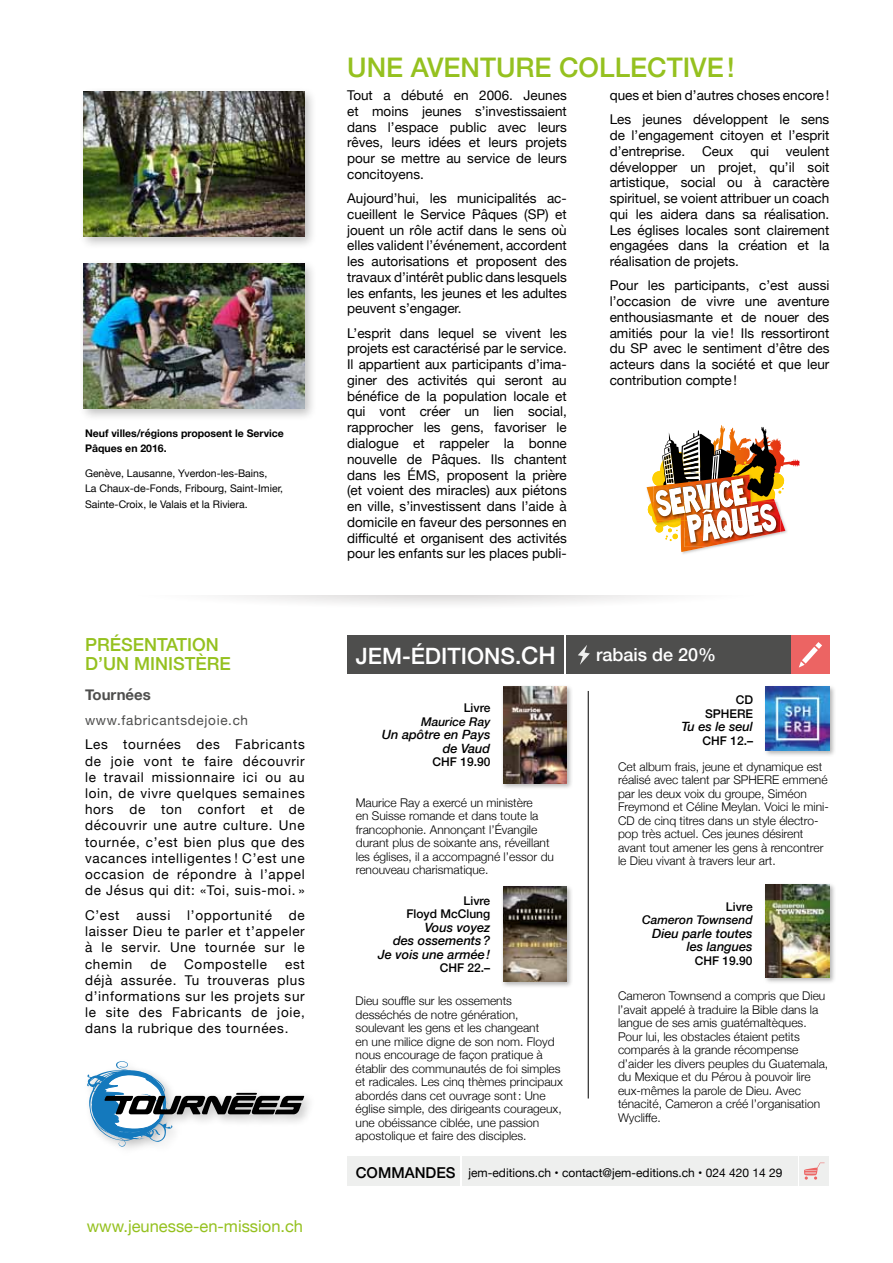
<style>
.page{position:relative;width:893px;height:1263px;background:#fff}
.page>*{position:absolute;margin:0;border:0;box-sizing:border-box;transform-origin:0 0}
.t1{font:500 27px "Helvetica Neue";color:#95c11f}
.t2{font:500 22.5px "Helvetica Neue";color:#fff}
.t3{font:500 18px/19.5px "Helvetica Neue";color:#95c11f}
.t4{font:500 18px "Helvetica Neue";color:#fff}
.t5{font:16.5px "Helvetica Neue";color:#95c11f}
.t6{font:700 15px "Helvetica Neue";color:#4e4e4d}
.t7{font:13.5px/15.8px "Helvetica Neue";color:#000;text-align:justify}
.t8{font:13.5px "Helvetica Neue";letter-spacing:.05em;color:#000}
.t9{font:13.5px "Helvetica Neue";letter-spacing:.05em;color:#4e4e4d}
.t10{font:italic 500 12.75px/13.5px "Helvetica Neue";color:#000;text-align:right}
.t11{font:300 12px/13.5px "Helvetica Neue";color:#000}
.t12{font:500 12px/13.5px "Helvetica Neue";color:#000;text-align:right}
.t13{font:12px "Helvetica Neue";color:#000}
.t14{font:italic 500 12px "Helvetica Neue";color:#000}
.t15{font:10.5px/15.8px "Helvetica Neue";color:#000}
.t16{font:700 10.5px/15.8px "Helvetica Neue";color:#000}
.s1{font-size:24px}
.s2{font-weight:500;font-size:15px}
</style>
<div class="page">
<svg style="left:222px;top:595px;width:448px;height:9px"></svg>
<svg style="left:87px;top:1061px;width:217px;height:85px"></svg>
<img style="left:785px;top:525px;width:2px;height:8px">
<img style="left:684px;top:552px;width:8px;height:2px">
<img style="left:647px;top:425px;width:138px;height:127px">
<div style="left:763px;top:882px;width:73px;height:102px;background:#000;opacity:.3"></div>
<img style="left:766px;top:884px;width:63px;height:94px">
<div style="left:763px;top:684px;width:73px;height:73px;background:#000;opacity:.3"></div>
<img style="left:765px;top:687px;width:64px;height:63px">
<div style="left:501px;top:684px;width:72px;height:106px;background:#000;opacity:.3"></div>
<img style="left:503px;top:687px;width:64px;height:96px">
<div style="left:78px;top:86px;width:239px;height:163px;background:#000;opacity:.25"></div>
<img style="left:84px;top:91px;width:220px;height:145px">
<div style="left:501px;top:884px;width:72px;height:104px;background:#000;opacity:.3"></div>
<img style="left:503px;top:887px;width:64px;height:95px">
<div style="left:78px;top:259px;width:239px;height:163px;background:#000;opacity:.25"></div>
<img style="left:84px;top:264px;width:220px;height:144px">
<hr style="left:588px;top:691px;width:1px;height:407px;background:#000">
<div style="left:462px;top:1156px;width:335px;height:30px;background:#eeefee"></div>
<div style="left:347px;top:1156px;width:113px;height:30px;background:#eeefee"></div>
<div style="left:347px;top:636px;width:217px;height:38px;background:#4e4e4d"></div>
<div style="left:566px;top:636px;width:264px;height:38px;background:#4e4e4d"></div>
<div style="left:791px;top:636px;width:39px;height:38px;background:#ec6463"></div>
<svg style="left:799px;top:642px;width:23px;height:25px"></svg>
<div style="left:799px;top:1156px;width:30px;height:30px;background:#eeefee"></div>
<svg style="left:804px;top:1162px;width:21px;height:17px"></svg>
<svg style="left:578px;top:645px;width:12px;height:20px"></svg>
<p class="t16" style="left:85px;top:425px;width:200px">Neuf villes/régions proposent le Service<br>Pâques en 2016.</p>
<p class="t15" style="left:85px;top:465px;width:200px">Genève, Lausanne, Yverdon-les-Bains,<br>La Chaux-de-Fonds, Fribourg, Saint-Imier,<br>Sainte-Croix, le Valais et la Riviera.</p>
<h3 class="t3" style="left:85px;top:634px;width:147px">PRÉSENTATION<br>DʼUN MINISTÈRE</h3>
<p class="t6" style="left:85px;top:685px;width:67px">Tournées</p>
<p class="t9" style="left:85px;top:712px;width:165px">www.fabricantsdejoie.ch</p>
<p class="t7" style="left:85px;top:736px;width:221px;line-height:16.2px">Les tournées des Fabricants de joie vont te faire découvrir le travail missionnaire ici ou au loin, de vivre quelques semaines hors de ton confort et de découvrir une autre culture. Une tournée, c’est bien plus que des vacances intelligentes ! C’est une occasion de répondre à l’appel de Jésus qui dit: «Toi, suis-moi. »</p>
<p class="t7" style="left:85px;top:907px;width:36px">C’est</p>
<p class="t7" style="left:136px;top:907px;width:35px">aussi</p>
<p class="t8" style="left:187px;top:907px;width:86px">l’opportunité</p>
<p class="t7" style="left:85px;top:907px;width:221px;line-height:16.2px;text-indent:204px">de laisser Dieu te parler et t’appeler à le servir. Une tournée sur le chemin</p>
<p class="t7" style="left:150px;top:956px;width:17px">de</p>
<p class="t8" style="left:184px;top:956px;width:85px">Compostelle</p>
<p class="t7" style="left:85px;top:955px;width:221px;line-height:16.2px;text-indent:200px">est déjà assurée. Tu trouveras plus d’informations sur les projets sur le site des Fabricants de joie, dans la rubrique des tournées.</p>
<p class="t5" style="left:87px;top:1216px;width:218px">www.jeunesse-en-mission.ch</p>
<h1 class="t1" style="left:347px;top:51px;width:389px">UNE AVENTURE COLLECTIVE!</h1>
<p class="t7" style="left:347px;top:87px;width:221px">Tout a débuté en 2006. Jeunes et moins jeunes s’investissaient dans l’espace public avec leurs rêves, leurs idées et leurs projets pour se mettre au service de leurs concitoyens.</p>
<p class="t7" style="left:347px;top:190px;width:221px">Aujourd’hui, les municipalités ac&shy;cueillent le Service Pâques (SP) et jouent un rôle actif dans le sens où elles valident l’événement, accordent les autorisations et proposent des travaux d’intérêt public dans lesquels les enfants, les jeunes et les adultes peuvent s’engager.</p>
<p class="t7" style="left:347px;top:325px;width:221px">L’esprit dans lequel se vivent les projets est caractérisé par le service.<br>Il appartient aux participants d’ima&shy;giner des activités qui seront au bénéfice de la population locale et qui vont créer un lien social, rapprocher les gens, favoriser le dialogue et rappeler la bonne nouvelle de Pâques. Ils chantent dans les ÉMS, proposent la prière (et voient des miracles) aux piétons en ville, s’investissent dans l’aide à domicile en faveur des personnes en difficulté et organisent des activités pour les enfants sur les places publi-</p>
<p class="t7" style="left:610px;top:83px;width:221px;line-height:24.3px">ques et bien d’autres choses encore!<br>Les jeunes développent le sens</p>
<p class="t7" style="left:610px;top:127px;width:221px">de l’engagement citoyen et l’esprit d’entreprise.</p>
<p class="t7" style="left:702px;top:143px;width:33px">Ceux</p>
<p class="t7" style="left:750px;top:143px;width:20px">qui</p>
<p class="t7" style="left:610px;top:143px;width:221px;text-indent:176px">veulent développer un projet, qu’il soit artistique, social ou à caractère spirituel, se voient attribuer un coach qui les aidera dans sa réalisation.<br>Les églises locales sont clairement engagées dans la création et la réalisation de projets.</p>
<p class="t7" style="left:610px;top:278px;width:221px">Pour les participants, c’est aussi l’occasion de vivre une aventure enthousiasmante et de nouer des amitiés pour la vie! Ils ressortiront du SP avec le sentiment d’être des acteurs dans la société et que leur contribution compte!</p>
<h2 class="t2" style="left:356px;top:642px;width:202px">JEM-ÉDITIONS.<span class="s1">CH</span></h2>
<h3 class="t4" style="left:596px;top:644px;width:122px">RABAIS DE 20%</h3>
<p class="t12" style="left:464px;top:701px;width:28px">LIVRE</p>
<p class="t14" style="left:421px;top:714px;width:71px">Maurice Ray</p>
<p class="t10" style="left:382px;top:728px;width:110px">Un apôtre en Pays de Vaud</p>
<p class="t12" style="left:433px;top:755px;width:59px">CHF 19.90</p>
<p class="t11" style="left:356px;top:795px;width:200px">Maurice Ray a exercé un ministère<br>en Suisse romande et dans toute la francophonie. Annonçant l’Évangile durant plus de soixante ans, réveillant les églises, il a accompagné l’essor du renouveau charismatique.</p>
<p class="t12" style="left:406px;top:893px;width:85px">LIVRE<br>FLOYD MCCLUNG</p>
<p class="t10" style="left:378px;top:920px;width:114px">Vous voyez<br>des ossements?<br>Je vois une armée!</p>
<p class="t12" style="left:440px;top:961px;width:52px">CHF 22.–</p>
<p class="t12" style="left:705px;top:693px;width:50px">CD<br>SPHERE</p>
<p class="t10" style="left:681px;top:720px;width:73px">Tu es le seul</p>
<p class="t12" style="left:703px;top:733px;width:52px">CHF 12.–</p>
<p class="t11" style="left:618px;top:759px;width:212px">Cet album frais, jeune et dynamique est réalisé avec talent par SPHERE emmené par les deux voix du groupe, Siméon Freymond et Céline Meylan. Voici le mini-CD de cinq titres dans un style électro&shy;pop très actuel. Ces jeunes désirent avant tout amener les gens à rencontrer le Dieu vivant à travers leur art.</p>
<p class="t12" style="left:726px;top:899px;width:28px">LIVRE</p>
<p class="t14" style="left:642px;top:912px;width:112px">Cameron Townsend</p>
<p class="t10" style="left:652px;top:926px;width:102px">Dieu parle toutes les langues</p>
<p class="t12" style="left:695px;top:953px;width:59px">CHF 19.90</p>
<p class="t11" style="left:618px;top:989px;width:212px">Cameron Townsend a compris que Dieu l’avait appelé à traduire la Bible dans la langue de ses amis guatémaltèques.<br>Pour lui, les obstacles étaient petits comparés à la grande récompense d’aider les divers peuples du Guatemala, du Mexique et du Pérou à pouvoir lire eux-mêmes la parole de Dieu. Avec ténacité, Cameron a créé l’organisation Wycliffe.</p>
<p class="t11" style="left:356px;top:994px;width:209px">Dieu souffle sur les ossements desséchés de notre génération, soulevant les gens et les changeant<br>en une milice digne de son nom. Floyd nous encourage de façon pratique à établir des communautés de foi simples et radicales. Les cinq thèmes principaux abordés dans cet ouvrage sont: Une église simple, des dirigeants courageux, une obéissance ciblée, une passion apostolique et faire des disciples.</p>
<p class="t13" style="left:356px;top:1165px;width:428px"><span class="s2">COMMANDES</span> jem-editions.ch • contact@jem-editions.ch • 024 420 14 29</p>
</div>
